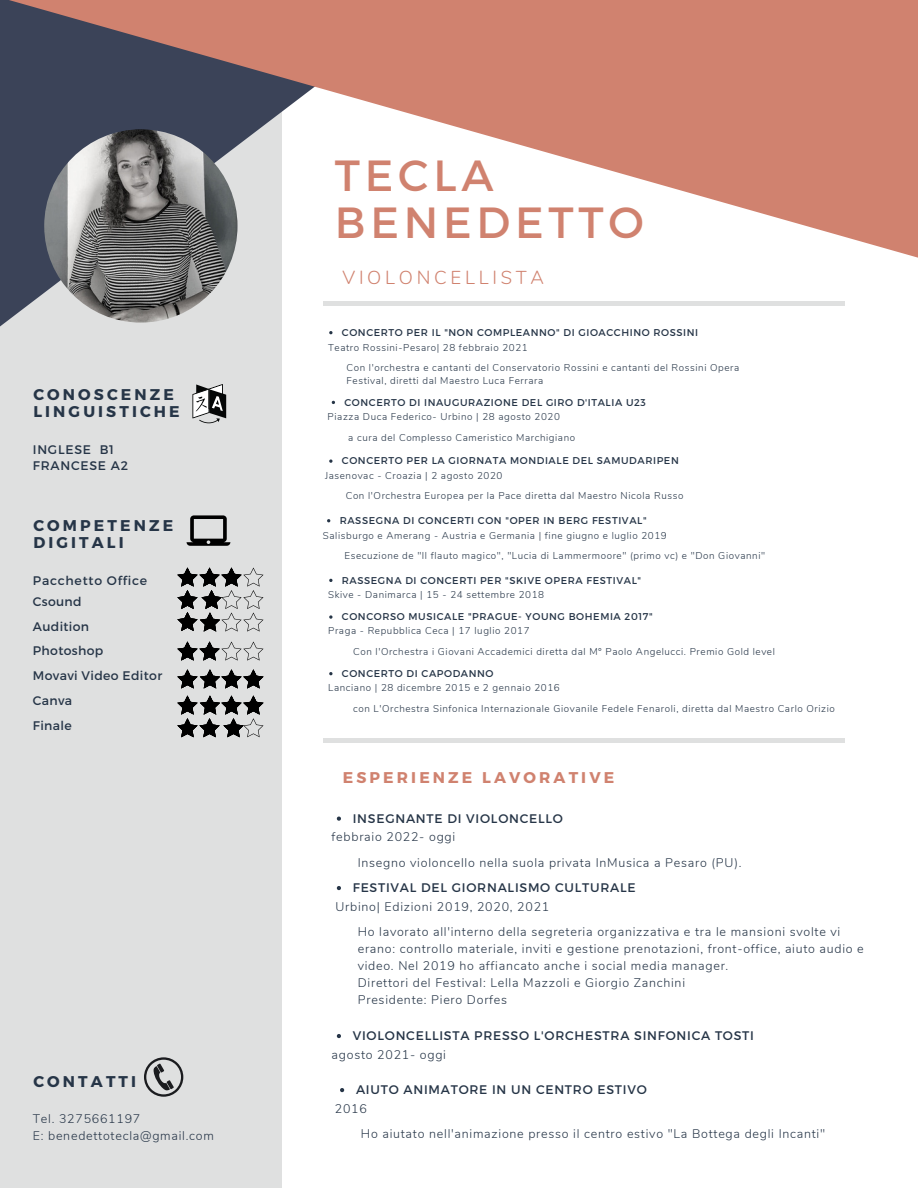
<style>
.page{position:relative;width:918px;height:1188px;background:#fff}
.page>*{position:absolute;margin:0;border:0;box-sizing:border-box;transform-origin:0 0}
.t1{font:43.65px/47.2px "Montserrat";letter-spacing:.11em;color:#d0826f}
.t2{font:300 18.75px "Nunito";letter-spacing:.2em;color:#d0826f}
.t3{font:700 15.6px/16.8px "Montserrat";letter-spacing:.2em;color:#263547}
.t4{font:700 15.6px "Montserrat";letter-spacing:.2em;color:#d0826f}
.t5{font:300 12.45px/16.8px "Nunito";letter-spacing:.06em;color:#263547}
.t6{font:12.45px/20.7px "Montserrat";letter-spacing:.06em;color:#263547}
.t7{font:12.45px/24.9px "Montserrat";letter-spacing:.025em;color:#263547}
.t8{font:300 9.9px/20.4px "Nunito";letter-spacing:.06em;color:#263547}
.t9{font:9.9px "Montserrat";letter-spacing:.06em;color:#263547}
</style>
<div class="page">
<div style="left:0;top:0;width:282px;height:1188px;background:#dfe0e0"></div>
<div style="left:323px;top:301px;width:522px;height:5px;background:#dfe0e0"></div>
<svg style="left:0;top:292px;width:334px;height:125px"></svg>
<img style="left:44px;top:129px;width:194px;height:194px;border-radius:50%">
<svg style="left:0;top:0;width:918px;height:292px"></svg>
<hr style="left:323px;top:739px;width:522px;height:4px;background:#dfe0e0">
<svg style="left:192px;top:384px;width:34px;height:39px"></svg>
<svg style="left:177px;top:641px;width:87px;height:20px"></svg>
<svg style="left:177px;top:669px;width:87px;height:20px"></svg>
<svg style="left:177px;top:568px;width:87px;height:64px"></svg>
<svg style="left:187px;top:515px;width:43px;height:31px"></svg>
<svg style="left:337px;top:886px;width:4px;height:4px"></svg>
<svg style="left:337px;top:1034px;width:4px;height:4px"></svg>
<svg style="left:340px;top:1088px;width:4px;height:4px"></svg>
<svg style="left:177px;top:696px;width:87px;height:41px"></svg>
<svg style="left:144px;top:1057px;width:39px;height:40px"></svg>
<svg style="left:337px;top:817px;width:4px;height:4px"></svg>
<svg style="left:329px;top:459px;width:4px;height:4px"></svg>
<svg style="left:329px;top:579px;width:4px;height:3px"></svg>
<svg style="left:329px;top:615px;width:4px;height:4px"></svg>
<svg style="left:329px;top:672px;width:4px;height:3px"></svg>
<svg style="left:329px;top:331px;width:4px;height:3px"></svg>
<h3 class="t3" style="left:33px;top:385px;width:148px">CONOSCENZE<br>LINGUISTICHE</h3>
<p class="t6" style="left:33px;top:440px;width:97px;line-height:16.6px">INGLESE B1<br>FRANCESE A2</p>
<h3 class="t3" style="left:33px;top:516px;width:141px">COMPETENZE<br>DIGITALI</h3>
<p class="t6" style="left:33px;top:570px;width:116px">Pacchetto Office<br>Csound</p>
<p class="t7" style="left:33px;top:613px;width:131px">Audition<br>Photoshop<br>Movavi Video Editor<br>Canva<br>Finale</p>
<h3 class="t3" style="left:33px;top:1072px;width:104px">CONTATTI</h3>
<p class="t5" style="left:33px;top:1111px;width:183px">Tel. 3275661197<br>E: benedettotecla@gmail.com</p>
<h1 class="t1" style="left:335px;top:150px;width:310px">TECLA<br>BENEDETTO</h1>
<h2 class="t2" style="left:343px;top:265px;width:203px">VIOLONCELLISTA</h2>
<p class="t9" style="left:342px;top:326px;width:358px">CONCERTO PER IL "NON COMPLEANNO" DI GIOACCHINO ROSSINI</p>
<p class="t8" style="left:347px;top:337px;width:394px;text-indent:-18px">Teatro Rossini-Pesaro| 28 febbraio 2021<br>Con l'orchestra e cantanti del Conservatorio Rossini e cantanti del Rossini Opera</p>
<p class="t8" style="left:347px;top:371px;width:198px">Festival, diretti dal Maestro Luca Ferrara</p>
<p class="t9" style="left:344px;top:396px;width:303px">CONCERTO DI INAUGURAZIONE DEL GIRO D'ITALIA U23</p>
<p class="t8" style="left:348px;top:407px;width:228px;text-indent:-21px">Piazza Duca Federico- Urbino | 28 agosto 2020<br>a cura del Complesso Cameristico Marchigiano</p>
<p class="t9" style="left:342px;top:454px;width:338px">CONCERTO PER LA GIORNATA MONDIALE DEL SAMUDARIPEN</p>
<p class="t8" style="left:346px;top:466px;width:339px;text-indent:-21px">Jasenovac - Croazia | 2 agosto 2020<br>Con l'Orchestra Europea per la Pace diretta dal Maestro Nicola Russo</p>
<p class="t9" style="left:340px;top:514px;width:308px">RASSEGNA DI CONCERTI CON "OPER IN BERG FESTIVAL"</p>
<p class="t8" style="left:344px;top:525px;width:422px;text-indent:-21px">Salisburgo e Amerang - Austria e Germania | fine giugno e luglio 2019<br>Esecuzione de "Il flauto magico", "Lucia di Lammermoore" (primo vc) e "Don Giovanni"</p>
<p class="t9" style="left:342px;top:574px;width:301px">RASSEGNA DI CONCERTI PER "SKIVE OPERA FESTIVAL"</p>
<p class="t8" style="left:328px;top:584px;width:218px">Skive - Danimarca | 15 - 24 settembre 2018</p>
<p class="t9" style="left:342px;top:610px;width:312px">CONCORSO MUSICALE "PRAGUE- YOUNG BOHEMIA 2017"</p>
<p class="t8" style="left:353px;top:621px;width:423px;line-height:20.9px;text-indent:-25px">Praga - Repubblica Ceca | 17 luglio 2017<br>Con l'Orchestra i Giovani Accademici diretta dal M° Paolo Angelucci. Premio Gold level</p>
<p class="t9" style="left:342px;top:667px;width:153px">CONCERTO DI CAPODANNO</p>
<p class="t8" style="left:353px;top:677px;width:483px;line-height:20.9px;text-indent:-25px">Lanciano | 28 dicembre 2015 e 2 gennaio 2016<br>con L'Orchestra Sinfonica Internazionale Giovanile Fedele Fenaroli, diretta dal Maestro Carlo Orizio</p>
<h3 class="t4" style="left:343px;top:768px;width:273px">ESPERIENZE LAVORATIVE</h3>
<p class="t6" style="left:353px;top:807px;width:212px">INSEGNANTE DI VIOLONCELLO</p>
<p class="t5" style="left:358px;top:823px;width:385px;line-height:26.2px;text-indent:-26px">febbraio 2022- oggi<br>Insegno violoncello nella suola privata InMusica a Pesaro (PU).</p>
<p class="t6" style="left:353px;top:877px;width:284px">FESTIVAL DEL GIORNALISMO CULTURALE</p>
<p class="t5" style="left:358px;top:894px;width:484px;line-height:25.7px;text-indent:-22px">Urbino| Edizioni 2019, 2020, 2021<br>Ho lavorato all'interno della segreteria organizzativa e tra le mansioni svolte vi</p>
<p class="t5" style="left:358px;top:941px;width:508px">erano: controllo materiale, inviti e gestione prenotazioni, front-office, aiuto audio e video. Nel 2019 ho affiancato anche i social media manager.<br>Direttori del Festival: Lella Mazzoli e Giorgio Zanchini<br>Presidente: Piero Dorfes</p>
<p class="t6" style="left:353px;top:1025px;width:403px">VIOLONCELLISTA PRESSO L'ORCHESTRA SINFONICA TOSTI</p>
<p class="t5" style="left:332px;top:1046px;width:116px">agosto 2021- oggi</p>
<p class="t6" style="left:356px;top:1079px;width:292px">AIUTO ANIMATORE IN UN CENTRO ESTIVO</p>
<p class="t5" style="left:361px;top:1096px;width:466px;line-height:25.7px;text-indent:-26px">2016<br>Ho aiutato nell'animazione presso il centro estivo "La Bottega degli Incanti"</p>
</div>
